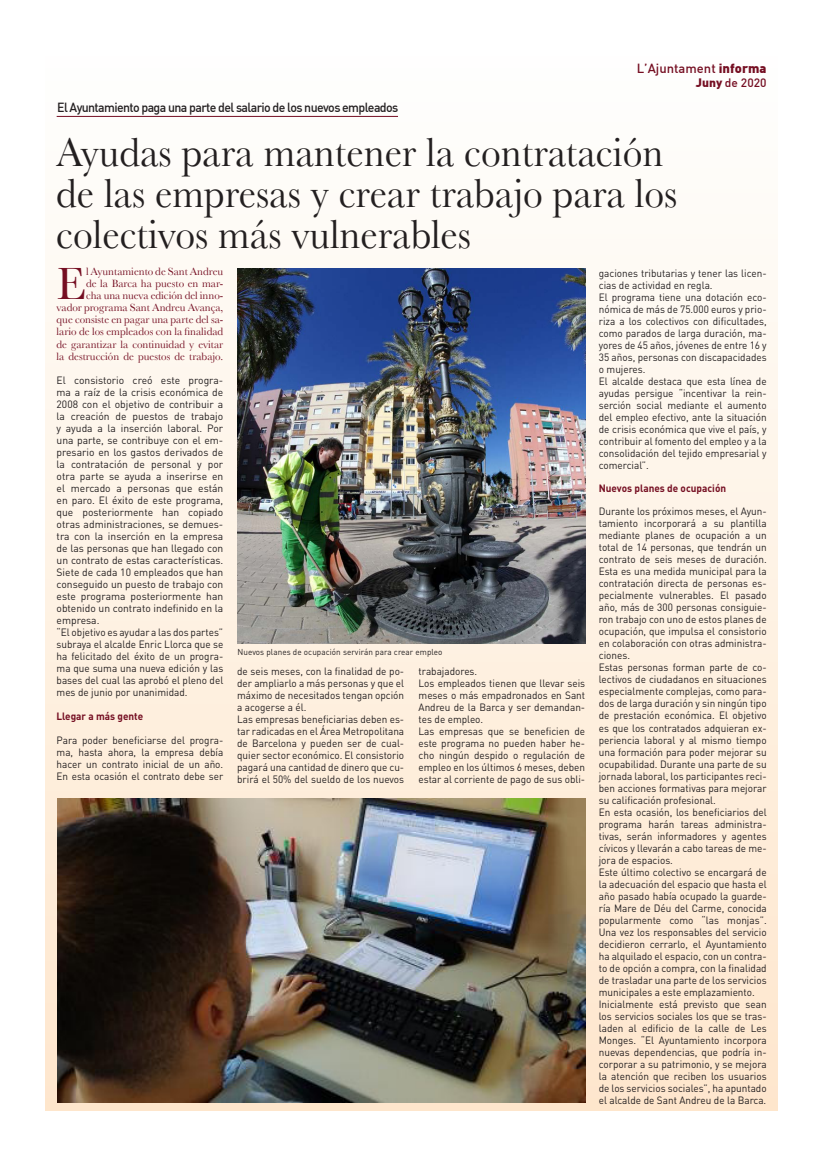
<style>
.page{position:relative;width:823px;height:1163px;background:#fff}
.page>*{position:absolute;margin:0;border:0;box-sizing:border-box;transform-origin:0 0}
.t1{font:47.2px "Baskerville";color:#750e22}
.t2{font:42px/41px "Baskerville";color:#231f20;scale:.94 1}
.t3{font:500 13px "DIN";letter-spacing:-.05em;color:#231f20;scale:.95 1}
.t4{font:500 13px "DIN";color:#750e22}
.t5{font:500 12px "DIN";color:#750e22}
.t6{font:11px/12px "Baskerville";color:#750e22;text-align:right}
.t7{font:10.5px/12px "DIN";color:#231f20;scale:.95 1}
.t8{font:10.5px/12px "DIN";color:#231f20}
.t9{font:700 10.5px "DIN";color:#750e22;scale:.95 1}
.t10{font:8.5px "DIN";letter-spacing:.01em;color:#231f20;scale:.95 1}
.s1{font-weight:900}
</style>
<div class="page">
<div style="left:46px;top:51px;width:731px;height:1058px;background:linear-gradient(to bottom,#fffffe,#fce4ca)"></div>
<hr style="left:57px;top:116px;width:341px;height:1px;background:#750e22">
<img style="left:237px;top:268px;width:348px;height:375px">
<img style="left:57px;top:798px;width:527px;height:303px">
<p class="t3" style="left:57px;top:98px;width:360px">El Ayuntamiento paga una parte del salario de los nuevos empleados</p>
<p class="t4" style="left:636px;top:60px;width:131px">L’Ajuntament <span class="s1">informa</span></p>
<p class="t5" style="left:695px;top:75px;width:72px"><span class="s1">Juny</span> de 2020</p>
<h2 class="t2" style="left:56px;top:132px;width:661px">Ayudas para mantener la contratación de las empresas y crear trabajo para los colectivos más vulnerables</h2>
<p class="t6" style="left:57px;top:266px;width:168px">l Ayuntamiento de Sant Andreu<br>de la Barca ha puesto en mar-<br>cha una nueva edición del inno-<br>vador programa Sant Andreu Avança, que consiste en pagar una parte del sa&shy;lario de los empleados con la finalidad de garantizar la continuidad y evitar la destrucción de puestos de trabajo.</p>
<p class="t8" style="left:57px;top:373px;width:168px">El consistorio creó este progra&shy;ma a raíz de la crisis económica de 2008 con el objetivo de contribuir a la creación de puestos de trabajo y ayuda a la inserción laboral. Por una parte, se contribuye con el em&shy;presario en los gastos derivados de la contratación de personal y por otra parte se ayuda a inserirse en el mercado a personas que están en paro. El éxito de este programa, que posteriormente han copiado otras administraciones, se demues&shy;tra con la inserción en la empresa de las personas que han llegado con un contrato de estas características.<br>Siete de cada 10 empleados que han conseguido un puesto de trabajo con este programa posteriormente han obtenido un contrato indefinido en la empresa.<br>“El objetivo es ayudar a las dos partes” subraya el alcalde Enric Llorca que se ha felicitado del éxito de un progra&shy;ma que suma una nueva edición y las bases del cual las aprobó el pleno del mes de junio por unanimidad.</p>
<p class="t9" style="left:57px;top:709px;width:93px">Llegar a más gente</p>
<p class="t7" style="left:57px;top:734px;width:177px;text-align:justify">Para poder beneficiarse del progra&shy;ma, hasta ahora, la empresa debía hacer un contrato inicial de un año.<br>En esta ocasión el contrato debe ser</p>
<h1 class="t1" style="left:57px;top:256px;width:31px">E</h1>
<p class="t10" style="left:237px;top:646px;width:217px">Nuevos planes de ocupación servirán para crear empleo</p>
<p class="t7" style="left:237px;top:664px;width:177px">de seis meses, con la finalidad de po&shy;der ampliarlo a más personas y que el máximo de necesitados tengan opción a acogerse a él.<br>Las empresas beneficiarias deben es&shy;tar radicadas en el Área Metropolitana de Barcelona y pueden ser de cual&shy;quier sector económico. El consistorio pagará una cantidad de dinero que cu&shy;brirá el 50% del sueldo de los nuevos</p>
<p class="t7" style="left:418px;top:664px;width:177px">trabajadores.<br>Los empleados tienen que llevar seis meses o más empadronados en Sant<br>Andreu de la Barca y ser demandan&shy;tes de empleo.<br>Las empresas que se beneficien de este programa no pueden haber he&shy;cho ningún despido o regulación de empleo en los últimos 6 meses, deben estar al corriente de pago de sus obli-</p>
<p class="t7" style="left:598px;top:266px;width:178px">gaciones tributarias y tener las licen&shy;cias de actividad en regla.<br>El programa tiene una dotación eco&shy;nómica de más de 75.000 euros y prio&shy;riza a los colectivos con dificultades, como parados de larga duración, ma&shy;yores de 45 años, jóvenes de entre 16 y 35 años, personas con discapacidades o mujeres.<br>El alcalde destaca que esta línea de ayudas persigue “incentivar la rein&shy;serción social mediante el aumento del empleo efectivo, ante la situación de crisis económica que vive el país, y contribuir al fomento del empleo y a la consolidación del tejido empresarial y comercial”.</p>
<p class="t9" style="left:598px;top:481px;width:135px">Nuevos planes de ocupación</p>
<p class="t7" style="left:598px;top:505px;width:178px">Durante los próximos meses, el Ayun&shy;tamiento incorporará a su plantilla mediante planes de ocupación a un total de 14 personas, que tendrán un contrato de seis meses de duración.<br>Esta es una medida municipal para la contratación directa de personas es&shy;pecialmente vulnerables. El pasado año, más de 300 personas consiguie&shy;ron trabajo con uno de estos planes de ocupación, que impulsa el consistorio en colaboración con otras administra&shy;ciones.<br>Estas personas forman parte de co&shy;lectivos de ciudadanos en situaciones especialmente complejas, como para&shy;dos de larga duración y sin ningún tipo de prestación económica. El objetivo es que los contratados adquieran ex&shy;periencia laboral y al mismo tiempo una formación para poder mejorar su ocupabilidad. Durante una parte de su jornada laboral, los participantes reci&shy;ben acciones formativas para mejorar su calificación profesional.<br>En esta ocasión, los beneficiarios del programa harán tareas administra&shy;tivas, serán informadores y agentes cívicos y llevarán a cabo tareas de me&shy;jora de espacios.<br>Este último colectivo se encargará de la adecuación del espacio que hasta el año pasado había ocupado la guarde&shy;ría Mare de Déu del Carme, conocida popularmente como “las monjas”.<br>Una vez los responsables del servicio decidieron cerrarlo, el Ayuntamiento ha alquilado el espacio, con un contra&shy;to de opción a compra, con la finalidad de trasladar una parte de los servicios municipales a este emplazamiento.<br>Inicialmente está previsto que sean los servicios sociales los que se tras&shy;laden al edificio de la calle de Les Monges. “El Ayuntamiento incorpora nuevas dependencias, que podría in&shy;corporar a su patrimonio, y se mejora la atención que reciben los usuarios de los servicios sociales”, ha apuntado el alcalde de Sant Andreu de la Barca.</p>
</div>
